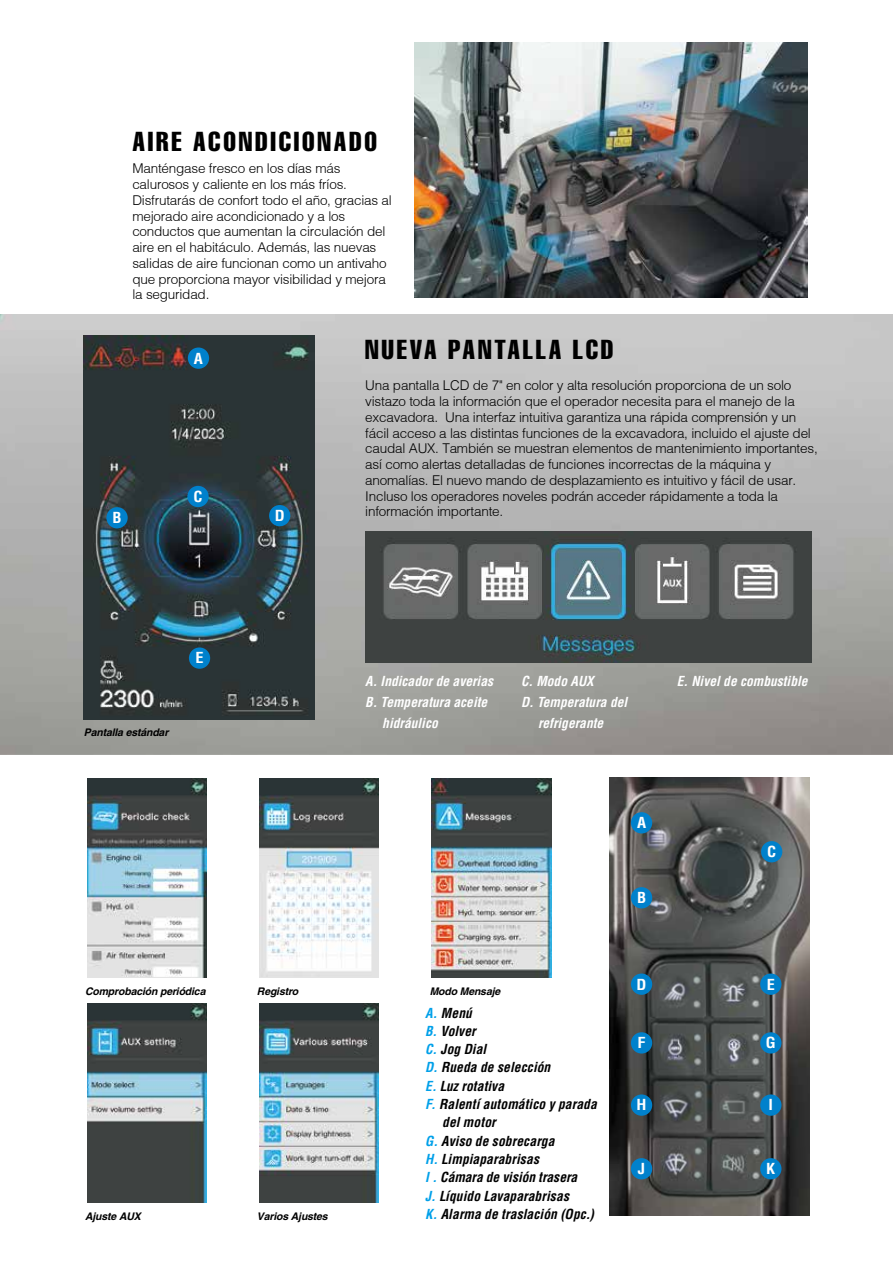
<style>
.page{position:relative;width:893px;height:1263px;background:#fff}
.page>*{position:absolute;margin:0;border:0;box-sizing:border-box;transform-origin:0 0}
.t1{font:extra-condensed 27px "Helvetica";letter-spacing:.105em;color:#000}
.t2{font:700 condensed 14.85px "Helvetica CE";color:#fff;scale:1.1 1}
.t3{font:300 13.5px/15.8px "Helvetica";letter-spacing:-.015em;color:#000}
.t4{font:italic 700 condensed 13.5px "Helvetica CE";letter-spacing:.005em;color:#000}
.t5{font:italic 700 condensed 13.5px "Helvetica CE";color:#fff}
.t6{font:italic 700 10.5px "Helvetica";letter-spacing:-.015em;color:#000}
.s1{color:#00a0e9}
</style>
<div class="page">
<img style="left:0;top:315px;width:893px;height:439px">
<img style="left:84px;top:335px;width:231px;height:385px">
<img style="left:414px;top:43px;width:394px;height:255px">
<img style="left:365px;top:532px;width:446px;height:130px">
<img style="left:87px;top:778px;width:120px;height:199px">
<img style="left:87px;top:1003px;width:120px;height:199px">
<img style="left:259px;top:778px;width:120px;height:199px">
<img style="left:259px;top:1003px;width:120px;height:199px">
<img style="left:432px;top:778px;width:119px;height:199px">
<img style="left:610px;top:777px;width:200px;height:439px">
<div style="left:631px;top:812px;width:21px;height:21px;background:#0081cc;border-radius:50%"></div>
<div style="left:631px;top:887px;width:21px;height:21px;background:#0081cc;border-radius:50%"></div>
<div style="left:631px;top:973px;width:21px;height:22px;background:#0081cc;border-radius:50%"></div>
<div style="left:760px;top:973px;width:21px;height:22px;background:#0081cc;border-radius:50%"></div>
<div style="left:631px;top:1032px;width:21px;height:21px;background:#0081cc;border-radius:50%"></div>
<div style="left:760px;top:1032px;width:21px;height:21px;background:#0081cc;border-radius:50%"></div>
<div style="left:631px;top:1094px;width:21px;height:22px;background:#0081cc;border-radius:50%"></div>
<div style="left:760px;top:1094px;width:21px;height:22px;background:#0081cc;border-radius:50%"></div>
<div style="left:631px;top:1158px;width:21px;height:21px;background:#0081cc;border-radius:50%"></div>
<div style="left:760px;top:1158px;width:21px;height:21px;background:#0081cc;border-radius:50%"></div>
<div style="left:761px;top:841px;width:21px;height:21px;background:#0081cc;border-radius:50%"></div>
<div style="left:188px;top:347px;width:21px;height:22px;background:#0081cc;border-radius:50%"></div>
<div style="left:106px;top:507px;width:22px;height:21px;background:#0081cc;border-radius:50%"></div>
<div style="left:269px;top:505px;width:21px;height:21px;background:#0081cc;border-radius:50%"></div>
<div style="left:187px;top:486px;width:22px;height:21px;background:#0081cc;border-radius:50%"></div>
<div style="left:189px;top:647px;width:21px;height:22px;background:#0081cc;border-radius:50%"></div>
<h1 class="t1" style="left:132px;top:124px;width:246px">AIRE ACONDICIONADO</h1>
<p class="t3" style="left:132px;top:160px;width:261px">Manténgase fresco en los días más calurosos y caliente en los más fríos.<br>Disfrutarás de confort todo el año, gracias al mejorado aire acondicionado y a los conductos que aumentan la circulación del aire en el habitáculo. Además, las nuevas salidas de aire funcionan como un antivaho que proporciona mayor visibilidad y mejora la seguridad.</p>
<p class="t2" style="left:194px;top:349px;width:10px">A</p>
<p class="t2" style="left:193px;top:487px;width:10px">C</p>
<p class="t2" style="left:112px;top:508px;width:10px">B</p>
<p class="t2" style="left:275px;top:506px;width:11px">D</p>
<h1 class="t1" style="left:365px;top:332px;width:250px">NUEVA PANTALLA LCD</h1>
<p class="t3" style="left:365px;top:377px;width:454px">Una pantalla LCD de 7" en color y alta resolución proporciona de un solo vistazo toda la información que el operador necesita para el manejo de la excavadora. Una interfaz intuitiva garantiza una rápida comprensión y un fácil acceso a las distintas funciones de la excavadora, incluido el ajuste del caudal AUX. También se muestran elementos de mantenimiento importantes, así como alertas detalladas de funciones incorrectas de la máquina y anomalías. El nuevo mando de desplazamiento es intuitivo y fácil de usar.<br>Incluso los operadores noveles podrán acceder rápidamente a toda la información importante.</p>
<p class="t6" style="left:84px;top:725px;width:86px">Pantalla estándar</p>
<p class="t2" style="left:195px;top:649px;width:9px">E</p>
<p class="t6" style="left:85px;top:984px;width:122px">Comprobación periódica</p>
<p class="t6" style="left:85px;top:1210px;width:57px">Ajuste AUX</p>
<p class="t6" style="left:257px;top:984px;width:43px">Registro</p>
<p class="t6" style="left:257px;top:1210px;width:72px">Varios Ajustes</p>
<p class="t5" style="left:365px;top:673px;width:129px">A. Indicador de averias</p>
<p class="t5" style="left:365px;top:694px;width:123px">B. Temperatura aceite</p>
<p class="t5" style="left:382px;top:715px;width:57px">hidráulico</p>
<p class="t5" style="left:521px;top:673px;width:74px">C. Modo AUX</p>
<p class="t5" style="left:521px;top:694px;width:108px">D. Temperatura del</p>
<p class="t5" style="left:538px;top:715px;width:67px">refrigerante</p>
<p class="t5" style="left:677px;top:673px;width:132px">E. Nivel de combustible</p>
<p class="t6" style="left:430px;top:984px;width:72px">Modo Mensaje</p>
<p class="t4" style="left:425px;top:1004px;width:48px"><span class="s1">A.</span> Menú</p>
<p class="t4" style="left:425px;top:1022px;width:52px"><span class="s1">B.</span> Volver</p>
<p class="t4" style="left:425px;top:1041px;width:63px"><span class="s1">C.</span> Jog Dial</p>
<p class="t4" style="left:425px;top:1059px;width:127px"><span class="s1">D.</span> Rueda de selección</p>
<p class="t4" style="left:425px;top:1077px;width:80px"><span class="s1">E.</span> Luz rotativa</p>
<p class="t4" style="left:425px;top:1096px;width:173px"><span class="s1">F.</span> Ralentí automático y parada</p>
<p class="t4" style="left:442px;top:1114px;width:55px">del motor</p>
<p class="t4" style="left:425px;top:1132px;width:131px"><span class="s1">G.</span> Aviso de sobrecarga</p>
<p class="t4" style="left:425px;top:1150px;width:115px"><span class="s1">H.</span> Limpiaparabrisas</p>
<p class="t4" style="left:425px;top:1169px;width:153px"><span class="s1">I .</span> Cámara de visión trasera</p>
<p class="t4" style="left:425px;top:1187px;width:145px"><span class="s1">J.</span> Líquido Lavaparabrisas</p>
<p class="t4" style="left:425px;top:1205px;width:170px"><span class="s1">K.</span> Alarma de traslación (Opc.)</p>
<p class="t2" style="left:637px;top:813px;width:10px">A</p>
<p class="t2" style="left:637px;top:888px;width:10px">B</p>
<p class="t2" style="left:767px;top:842px;width:10px">C</p>
<p class="t2" style="left:637px;top:975px;width:11px">D</p>
<p class="t2" style="left:767px;top:975px;width:9px">E</p>
<p class="t2" style="left:637px;top:1033px;width:9px">F</p>
<p class="t2" style="left:766px;top:1033px;width:11px">G</p>
<p class="t2" style="left:637px;top:1096px;width:11px">H</p>
<p class="t2" style="left:769px;top:1096px;width:6px">I</p>
<p class="t2" style="left:638px;top:1159px;width:8px">J</p>
<p class="t2" style="left:766px;top:1159px;width:10px">K</p>
</div>
